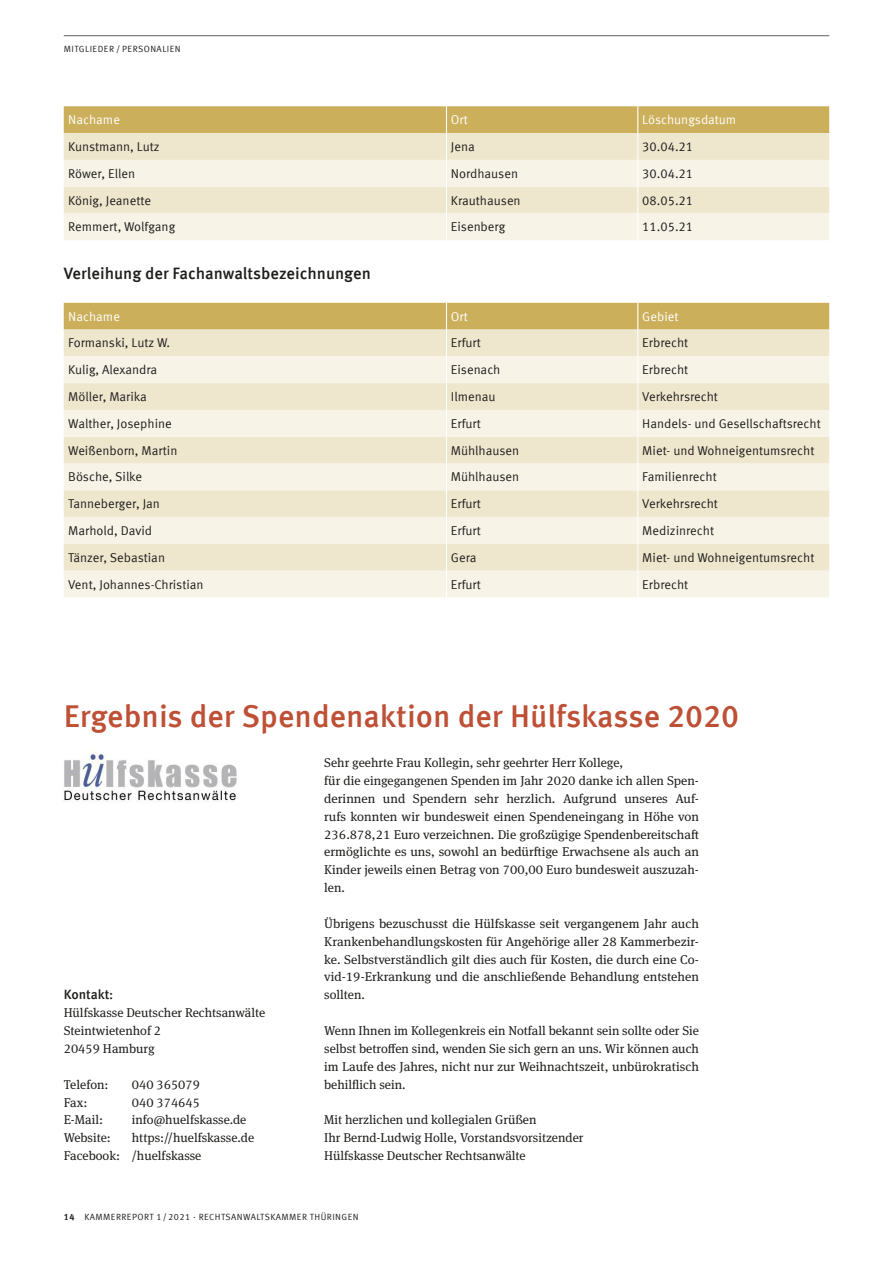
<style>
.page{position:relative;width:893px;height:1263px;background:#fff}
.page>*{position:absolute;margin:0;border:0;box-sizing:border-box;transform-origin:0 0}
.h2_infotext{font:500 31.5px "Meta Offc";color:#be5036}
.h3_default{font:500 16.5px "Meta Offc";color:#1e1e1c}
.t1{font:500 13.5px "Meta Offc";letter-spacing:-.005em;color:#1e1e1c}
.p_left{font:12.75px/17.9px "Meta Serif OT";color:#1e1e1c;text-align:justify}
.t2{font:12.75px "Meta Offc Norm";color:#1e1e1c}
.t3{font:12.75px "Meta Offc Norm";color:#fff}
.t4{font:9px "Meta Offc Norm";letter-spacing:.05em;color:#1e1e1c}
.s1{font-family:"Meta Offc";font-weight:700}
</style>
<div class="page">
<hr style="left:64px;top:35px;width:765px;height:1px;background:#626262">
<svg style="left:64px;top:106px;width:765px;height:134px;background:#ebe0c1"></svg>
<svg style="left:64px;top:303px;width:765px;height:294px;background:#efe7cf"></svg>
<img style="left:63px;top:750px;width:174px;height:51px">
<p class="t4" style="left:64px;top:43px;width:13px">Mitglie</p>
<p class="t4" style="left:98px;top:43px;width:29px">der / Personalien</p>
<p class="t3" style="left:68px;top:112px;width:53px">Nachame</p>
<p class="t3" style="left:451px;top:112px;width:19px">Ort</p>
<p class="t3" style="left:642px;top:112px;width:95px">Löschungsdatum</p>
<p class="t2" style="left:68px;top:139px;width:93px">Kunstmann, Lutz</p>
<p class="t2" style="left:451px;top:139px;width:25px">Jena</p>
<p class="t2" style="left:642px;top:139px;width:52px">30.04.21</p>
<p class="t2" style="left:68px;top:166px;width:68px">Röwer, Ellen</p>
<p class="t2" style="left:451px;top:166px;width:69px">Nordhausen</p>
<p class="t2" style="left:642px;top:166px;width:52px">30.04.21</p>
<p class="t2" style="left:68px;top:193px;width:84px">König, Jeanette</p>
<p class="t2" style="left:451px;top:193px;width:71px">Krauthausen</p>
<p class="t2" style="left:642px;top:193px;width:52px">08.05.21</p>
<p class="t2" style="left:68px;top:220px;width:108px">Remmert, Wolfgang</p>
<p class="t2" style="left:451px;top:220px;width:56px">Eisenberg</p>
<p class="t2" style="left:642px;top:220px;width:52px">11.05.21</p>
<p class="h3_default" style="left:64px;top:264px;width:309px">Verleihung der Fachanwaltsbezeichnungen</p>
<p class="t3" style="left:68px;top:309px;width:53px">Nachame</p>
<p class="t3" style="left:451px;top:309px;width:19px">Ort</p>
<p class="t3" style="left:642px;top:309px;width:38px">Gebiet</p>
<p class="t2" style="left:68px;top:336px;width:104px">Formanski, Lutz W.</p>
<p class="t2" style="left:451px;top:336px;width:32px">Erfurt</p>
<p class="t2" style="left:642px;top:336px;width:47px">Erbrecht</p>
<p class="t2" style="left:68px;top:362px;width:91px">Kulig, Alexandra</p>
<p class="t2" style="left:451px;top:362px;width:51px">Eisenach</p>
<p class="t2" style="left:642px;top:362px;width:47px">Erbrecht</p>
<p class="t2" style="left:68px;top:389px;width:80px">Möller, Marika</p>
<p class="t2" style="left:451px;top:389px;width:46px">Ilmenau</p>
<p class="t2" style="left:642px;top:389px;width:77px">Verkehrsrecht</p>
<p class="t2" style="left:68px;top:416px;width:105px">Walther, Josephine</p>
<p class="t2" style="left:451px;top:416px;width:32px">Erfurt</p>
<p class="t2" style="left:642px;top:416px;width:180px">Handels- und Gesellschaftsrecht</p>
<p class="t2" style="left:68px;top:443px;width:111px">Weißenborn, Martin</p>
<p class="t2" style="left:451px;top:443px;width:70px">Mühlhausen</p>
<p class="t2" style="left:642px;top:443px;width:174px">Miet- und Wohneigentumsrecht</p>
<p class="t2" style="left:68px;top:470px;width:76px">Bösche, Silke</p>
<p class="t2" style="left:451px;top:470px;width:70px">Mühlhausen</p>
<p class="t2" style="left:642px;top:470px;width:76px">Familienrecht</p>
<p class="t2" style="left:68px;top:496px;width:93px">Tanneberger, Jan</p>
<p class="t2" style="left:451px;top:496px;width:32px">Erfurt</p>
<p class="t2" style="left:642px;top:496px;width:77px">Verkehrsrecht</p>
<p class="t2" style="left:68px;top:523px;width:85px">Marhold, David</p>
<p class="t2" style="left:451px;top:523px;width:32px">Erfurt</p>
<p class="t2" style="left:642px;top:523px;width:73px">Medizinrecht</p>
<p class="t2" style="left:68px;top:550px;width:98px">Tänzer, Sebastian</p>
<p class="t2" style="left:451px;top:550px;width:27px">Gera</p>
<p class="t2" style="left:642px;top:550px;width:174px">Miet- und Wohneigentumsrecht</p>
<p class="t2" style="left:68px;top:577px;width:137px">Vent, Johannes-Christian</p>
<p class="t2" style="left:451px;top:577px;width:32px">Erfurt</p>
<p class="t2" style="left:642px;top:577px;width:47px">Erbrecht</p>
<p class="h2_infotext" style="left:64px;top:698px;width:677px">Ergebnis der Spendenaktion der Hülfskasse 2020</p>
<p class="t1" style="left:64px;top:987px;width:51px">Kontakt:</p>
<p class="p_left" style="left:64px;top:1004px;width:203px;text-align:left">Hülfskasse Deutscher Rechtsanwälte<br>Steintwietenhof 2<br>20459 Hamburg</p>
<p class="p_left" style="left:64px;top:1075px;width:46px">Telefon:</p>
<p class="p_left" style="left:132px;top:1075px;width:70px">040 365079</p>
<p class="p_left" style="left:64px;top:1093px;width:25px">Fax:</p>
<p class="p_left" style="left:132px;top:1093px;width:70px">040 374645</p>
<p class="p_left" style="left:64px;top:1111px;width:41px">E-Mail:</p>
<p class="p_left" style="left:132px;top:1111px;width:116px">info@huelfskasse.de</p>
<p class="p_left" style="left:64px;top:1129px;width:49px">Website:</p>
<p class="p_left" style="left:64px;top:1129px;width:192px;text-indent:68px">https://huelfskasse.de<br>Facebook: /huelfskasse</p>
<p class="p_left" style="left:324px;top:754px;width:301px">Sehr geehrte Frau Kollegin, sehr geehrter Herr Kollege,</p>
<p class="p_left" style="left:324px;top:772px;width:376px">für die eingegangenen Spenden im Jahr 2020 danke ich allen Spen&shy;derinnen und Spendern sehr herzlich. Aufgrund unseres Auf&shy;rufs konnten wir bundesweit einen Spendeneingang in Höhe von 236.878,21 Euro verzeichnen. Die großzügige Spendenbereitschaft ermöglichte es uns, sowohl an bedürftige Erwachsene als auch an Kinder jeweils einen Betrag von 700,00 Euro bundesweit auszuzah&shy;len.</p>
<p class="p_left" style="left:324px;top:914px;width:376px">Übrigens bezuschusst die Hülfskasse seit vergangenem Jahr auch Krankenbehandlungskosten für Angehörige aller 28 Kammerbezir&shy;ke. Selbstverständlich gilt dies auch für Kosten, die durch eine Co&shy;vid-19-Erkrankung und die anschließende Behandlung entstehen sollten.</p>
<p class="p_left" style="left:324px;top:1022px;width:376px">Wenn Ihnen im Kollegenkreis ein Notfall bekannt sein sollte oder Sie selbst betroffen sind, wenden Sie sich gern an uns. Wir können auch im Laufe des Jahres, nicht nur zur Weihnachtszeit, unbürokratisch behilflich sein.</p>
<p class="p_left" style="left:324px;top:1111px;width:214px">Mit herzlichen und kollegialen Grüßen</p>
<p class="p_left" style="left:324px;top:1129px;width:261px">Ihr Bernd-Ludwig Holle, Vorstandsvorsitzender<br>Hülfskasse Deutscher Rechtsanwälte</p>
<p class="t4" style="left:64px;top:1212px;width:33px"><span class="s1">14</span> Kammer-re</p>
<p class="t4" style="left:132px;top:1212px;width:12px">port</p>
<p class="t4" style="left:156px;top:1212px;width:204px">1/2021 · RECHTSANWALTSKAMMER THÜRINGEN</p>
</div>
